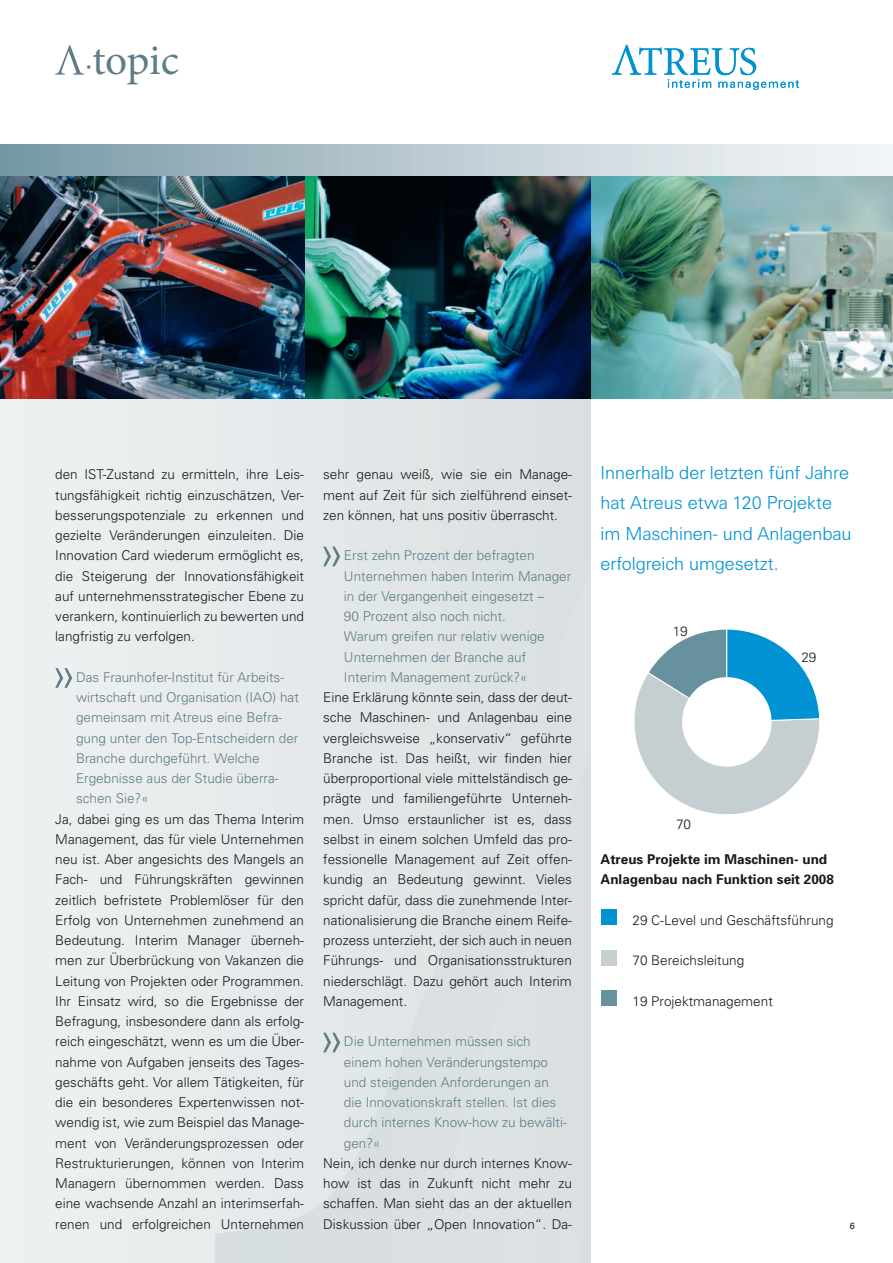
<style>
.page{position:relative;width:893px;height:1263px;background:#fff}
.page>*{position:absolute;margin:0;border:0;box-sizing:border-box;transform-origin:0 0}
.t1{font:43.35px "Minion Pro";letter-spacing:-.01em;color:#5f7c87}
.t2{font:300 18px/30.3px "Univers S";color:#0092d3}
.t3{font:300 13.5px/20.2px "Univers";color:#1a171c;text-align:justify}
.t4{font:300 13.5px/20.2px "Univers";color:#5f7c87}
.t5{font:700 13.5px/20.2px "Univers";color:#1a171c}
.t6{font:9px "Univers";color:#1a171c}
.s1{font-size:29.85px}
</style>
<div class="page">
<svg style="left:55px;top:45px;width:29px;height:30px"></svg>
<div style="left:0;top:145px;width:893px;height:1118px;background:#ebeeef"></div>
<div style="left:215px;top:398px;width:376px;height:865px;background:#e0e5e6"></div>
<div style="left:591px;top:398px;width:302px;height:865px;background:#fff"></div>
<svg style="left:634px;top:629px;width:186px;height:186px"></svg>
<div style="left:682px;top:677px;width:90px;height:90px;background:#fff;border-radius:50%"></div>
<img style="left:0;top:176px;width:893px;height:222px">
<div style="left:0;top:145px;width:893px;height:31px;background:linear-gradient(to right,#7a9aa7,#fcfbfc)"></div>
<svg style="left:612px;top:45px;width:187px;height:45px"></svg>
<svg style="left:55px;top:668px;width:17px;height:20px"></svg>
<svg style="left:323px;top:547px;width:17px;height:19px"></svg>
<svg style="left:323px;top:1033px;width:17px;height:19px"></svg>
<div style="left:601px;top:909px;width:15px;height:16px;background:#0092d3"></div>
<div style="left:601px;top:950px;width:15px;height:15px;background:#c5cfd2"></div>
<div style="left:601px;top:990px;width:15px;height:16px;background:#67919f"></div>
<h1 class="t1" style="left:86px;top:31px;width:95px"><span class="s1">·</span>topic</h1>
<p class="t3" style="left:55px;top:464px;width:250px">den IST-Zustand zu ermitteln, ihre Leis&shy;tungsfähigkeit richtig einzuschätzen, Ver&shy;besserungspotenziale zu erkennen und gezielte Veränderungen einzuleiten. Die Innovation Card wiederum ermöglicht es, die Steigerung der Innovationsfähigkeit auf unternehmensstrategischer Ebene zu verankern, kontinuierlich zu bewerten und langfristig zu verfolgen.</p>
<p class="t4" style="left:76px;top:667px;width:224px">Das Fraunhofer-Institut für Arbeits&shy;wirtschaft und Organisation (IAO) hat gemeinsam mit Atreus eine Befra&shy;gung unter den Top-Entscheidern der<br>Branche durchgeführt. Welche<br>Ergebnisse aus der Studie überra&shy;schen Sie?«</p>
<p class="t3" style="left:55px;top:809px;width:250px">Ja, dabei ging es um das Thema Interim Management, das für viele Unternehmen neu ist. Aber angesichts des Mangels an Fach- und Führungskräften gewinnen zeitlich befristete Problemlöser für den Erfolg von Unternehmen zunehmend an Bedeutung. Interim Manager überneh&shy;men zur Überbrückung von Vakanzen die Leitung von Projekten oder Programmen.<br>Ihr Einsatz wird, so die Ergebnisse der Befragung, insbesondere dann als erfolg&shy;reich eingeschätzt, wenn es um die Über&shy;nahme von Aufgaben jenseits des Tages&shy;geschäfts geht. Vor allem Tätigkeiten, für die ein besonderes Expertenwissen not&shy;wendig ist, wie zum Beispiel das Manage&shy;ment von Veränderungsprozessen oder Restrukturierungen, können von Interim Managern übernommen werden. Dass eine wachsende Anzahl an interimserfah&shy;renen und erfolgreichen Unternehmen</p>
<p class="t3" style="left:323px;top:464px;width:250px">sehr genau weiß, wie sie ein Manage&shy;ment auf Zeit für sich zielführend einset&shy;zen können, hat uns positiv überrascht.</p>
<p class="t4" style="left:344px;top:545px;width:229px">Erst zehn Prozent der befragten<br>Unternehmen haben Interim Manager in der Vergangenheit eingesetzt –<br>90 Prozent also noch nicht.<br>Warum greifen nur relativ wenige<br>Unternehmen der Branche auf<br>Interim Management zurück?«</p>
<p class="t3" style="left:323px;top:687px;width:250px">Eine Erklärung könnte sein, dass der deut&shy;sche Maschinen- und Anlagenbau eine vergleichsweise „konservativ“ geführte Branche ist. Das heißt, wir finden hier überproportional viele mittelständisch ge&shy;prägte und familiengeführte Unterneh&shy;men. Umso erstaunlicher ist es, dass selbst in einem solchen Umfeld das pro&shy;fessionelle Management auf Zeit offen&shy;kundig an Bedeutung gewinnt. Vieles spricht dafür, dass die zunehmende Inter&shy;nationalisierung die Branche einem Reife&shy;prozess unterzieht, der sich auch in neuen Führungs- und Organisationsstrukturen niederschlägt. Dazu gehört auch Interim Management.</p>
<p class="t4" style="left:344px;top:1031px;width:224px">Die Unternehmen müssen sich einem hohen Veränderungstempo und steigenden Anforderungen an die Innovationskraft stellen. Ist dies durch internes Know-how zu bewälti&shy;gen?«</p>
<p class="t3" style="left:323px;top:1153px;width:250px">Nein, ich denke nur durch internes Know&shy;how ist das in Zukunft nicht mehr zu schaffen. Man sieht das an der aktuellen Diskussion über „Open Innovation“. Da-</p>
<h2 class="t2" style="left:601px;top:457px;width:252px">Innerhalb der letzten fünf Jahre hat Atreus etwa 120 Projekte im Maschinen- und Anlagenbau erfolgreich umgesetzt.</h2>
<p class="t3" style="left:673px;top:621px;width:17px">19</p>
<p class="t3" style="left:676px;top:814px;width:17px">70</p>
<p class="t3" style="left:801px;top:647px;width:17px">29</p>
<p class="t5" style="left:601px;top:849px;width:235px">Atreus Projekte im Maschinen- und<br>Anlagenbau nach Funktion seit 2008</p>
<p class="t3" style="left:632px;top:910px;width:203px">29 C-Level und Geschäftsführung</p>
<p class="t3" style="left:632px;top:950px;width:113px">70 Bereichsleitung</p>
<p class="t3" style="left:632px;top:991px;width:142px">19 Projektmanagement</p>
<p class="t6" style="left:850px;top:1220px;width:7px">6</p>
</div>
